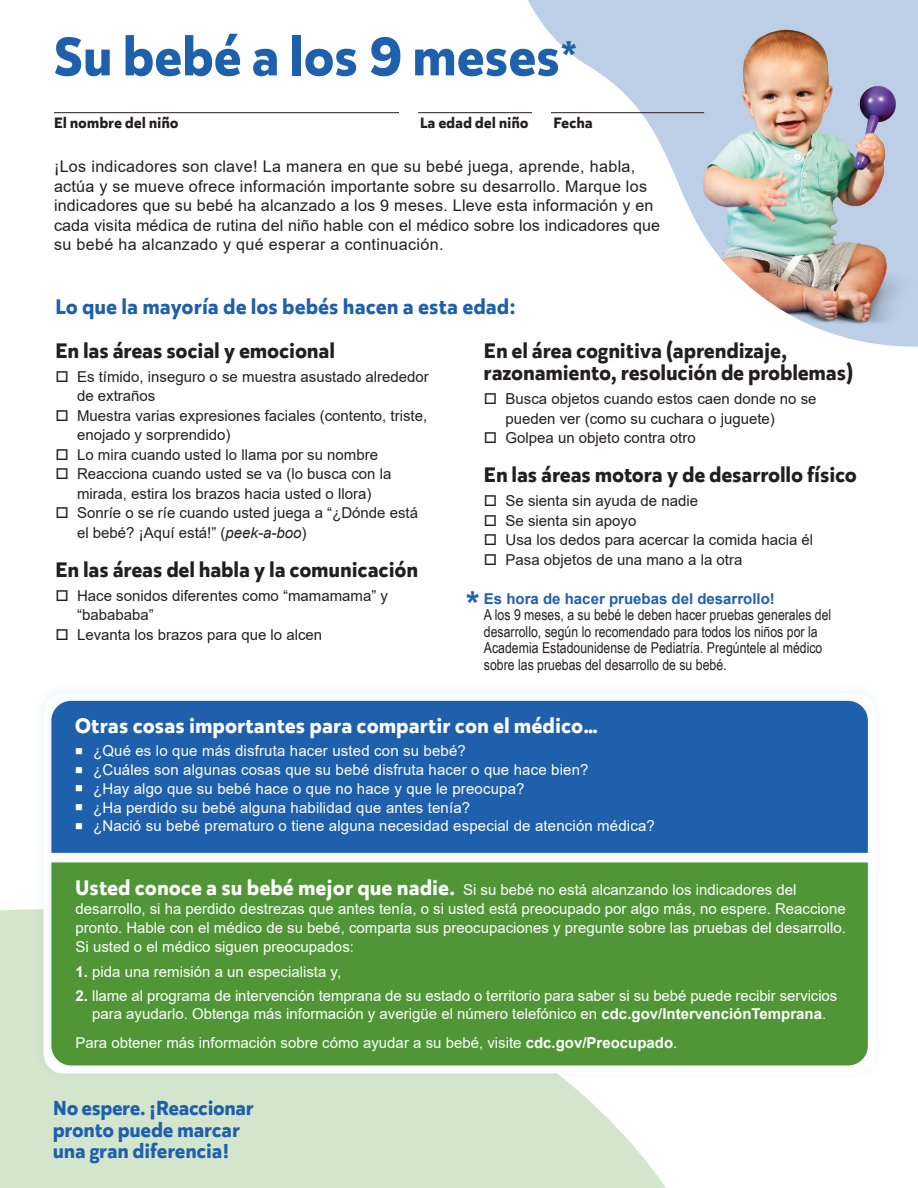
<style>
.page{position:relative;width:918px;height:1188px;background:#fff}
.page>*{position:absolute;margin:0;border:0;box-sizing:border-box;transform-origin:0 0}
.t1{font:700 54px "Karu";letter-spacing:.02em;color:#1f60ad}
.t2{font:700 34.5px "Arial";color:#1f60ad}
.t3{font:700 21px/22.5px "Karu";letter-spacing:.02em;color:#231f20}
.t4{font:700 21px "Karu";letter-spacing:.03em;color:#fff}
.t5{font:700 21px "Karu";letter-spacing:.03em;color:#1f60ad}
.t6{font:700 20.25px/21.6px "Karu";letter-spacing:.02em;color:#1f60ad}
.t7{font:16.2px/19.5px "Arial";letter-spacing:.015em;color:#231f20}
.t8{font:15px/18.8px "Arial";color:#fff}
.t9{font:15px/19.5px "Arial";color:#231f20}
.t10{font:15px/16.5px "Arial Narrow";color:#231f20}
.t11{font:700 15px "Arial";color:#1f60ad}
.t12{font:700 15px "Karu";letter-spacing:.03em;color:#231f20}
.s1{font-size:36px}
.s2{font-style:italic}
.s3{font-family:"Karu";font-weight:700;font-size:21px}
.s4{font-weight:700}
</style>
<div class="page">
<div style="left:0;top:909px;width:666px;height:279px;background:#d3e5cd"></div>
<div style="left:33px;top:683px;width:851px;height:399px;background:#1f60ad;opacity:.07"></div>
<div style="left:41px;top:690px;width:835px;height:171px;background:#1f60ad;opacity:.09"></div>
<div style="left:51px;top:701px;width:817px;height:151px;background:#1f60ad"></div>
<div style="left:41px;top:852px;width:835px;height:221px;background:#fafbfc"></div>
<div style="left:51px;top:862px;width:817px;height:203px;background:#509636"></div>
<img style="left:533px;top:0;width:385px;height:340px">
<hr style="left:54px;top:112px;width:650px;height:1px;background:#231f20">
<div style="left:399px;top:107px;width:19px;height:13px;background:#fff"></div>
<div style="left:532px;top:107px;width:19px;height:12px;background:#fff"></div>
<p class="t1" style="left:54px;top:19px;width:524px">Su bebé a los 9 meses<span class="s1">*</span></p>
<p class="t12" style="left:54px;top:112px;width:126px">El nombre del niño</p>
<p class="t12" style="left:420px;top:112px;width:110px">La edad del niño</p>
<p class="t12" style="left:554px;top:112px;width:41px">Fecha</p>
<p class="t7" style="left:54px;top:157px;width:608px">¡Los indicadores son clave! La manera en que su bebé juega, aprende, habla, actúa y se mueve ofrece información importante sobre su desarrollo. Marque los indicadores que su bebé ha alcanzado a los 9 meses. Lleve esta información y en cada visita médica de rutina del niño hable con el médico sobre los indicadores que su bebé ha alcanzado y qué esperar a continuación.</p>
<p class="t5" style="left:56px;top:292px;width:462px">Lo que la mayoría de los bebés hacen a esta edad:</p>
<p class="t3" style="left:56px;top:339px;width:281px">En las áreas social y emocional</p>
<p class="t9" style="left:77px;top:367px;width:353px;text-indent:-22px">□ Es tímido, inseguro o se muestra asustado alrededor de extraños</p>
<p class="t9" style="left:77px;top:406px;width:352px;text-indent:-22px">□ Muestra varias expresiones faciales (contento, triste, enojado y sorprendido)</p>
<p class="t9" style="left:56px;top:445px;width:324px">□ Lo mira cuando usted lo llama por su nombre</p>
<p class="t9" style="left:56px;top:464px;width:337px;text-align:center">□ Reacciona cuando usted se va (lo busca con la mirada, estira los brazos hacia usted o llora)</p>
<p class="t9" style="left:77px;top:503px;width:343px;text-indent:-22px">□ Sonríe o se ríe cuando usted juega a “¿Dónde está el bebé? ¡Aquí está!” (<span class="s2">peek-a-boo</span>)</p>
<p class="t3" style="left:56px;top:558px;width:364px">En las áreas del habla y la comunicación</p>
<p class="t9" style="left:77px;top:586px;width:312px;text-indent:-22px">□ Hace sonidos diferentes como “mamamama” y “babababa”</p>
<p class="t9" style="left:56px;top:625px;width:268px">□ Levanta los brazos para que lo alcen</p>
<p class="t3" style="left:484px;top:339px;width:371px">En el área cognitiva (aprendizaje, razonamiento, resolución de problemas)</p>
<p class="t9" style="left:506px;top:389px;width:313px;text-indent:-22px">□ Busca objetos cuando estos caen donde no se pueden ver (como su cuchara o juguete)</p>
<p class="t9" style="left:484px;top:428px;width:213px">□ Golpea un objeto contra otro</p>
<p class="t3" style="left:484px;top:464px;width:374px">En las áreas motora y de desarrollo físico</p>
<p class="t9" style="left:484px;top:491px;width:216px">□ Se sienta sin ayuda de nadie</p>
<p class="t9" style="left:484px;top:511px;width:154px">□ Se sienta sin apoyo</p>
<p class="t9" style="left:484px;top:530px;width:331px">□ Usa los dedos para acercar la comida hacia él</p>
<p class="t9" style="left:484px;top:550px;width:260px">□ Pasa objetos de una mano a la otra</p>
<p class="t11" style="left:484px;top:588px;width:292px">Es hora de hacer pruebas del desarrollo!</p>
<p class="t10" style="left:484px;top:606px;width:349px">A los 9 meses, a su bebé le deben hacer pruebas generales del desarrollo, según lo recomendado para todos los niños por la Academia Estadounidense de Pediatría. Pregúntele al médico sobre las pruebas del desarrollo de su bebé.</p>
<p class="t2" style="left:466px;top:580px;width:15px">*</p>
<p class="t4" style="left:75px;top:711px;width:525px">Otras cosas importantes para compartir con el médico…</p>
<p class="t8" style="left:75px;top:742px;width:392px">■ ¿Qué es lo que más disfruta hacer usted con su bebé?</p>
<p class="t8" style="left:75px;top:760px;width:515px">■ ¿Cuáles son algunas cosas que su bebé disfruta hacer o que hace bien?</p>
<p class="t8" style="left:75px;top:779px;width:451px">■ ¿Hay algo que su bebé hace o que no hace y que le preocupa?</p>
<p class="t8" style="left:75px;top:798px;width:397px">■ ¿Ha perdido su bebé alguna habilidad que antes tenía?</p>
<p class="t8" style="left:75px;top:817px;width:581px">■ ¿Nació su bebé prematuro o tiene alguna necesidad especial de atención médica?</p>
<p class="t8" style="left:76px;top:881px;width:772px"><span class="s3">Usted conoce a su bebé mejor que nadie.</span> Si su bebé no está alcanzando los indicadores del desarrollo, si ha perdido destrezas que antes tenía, o si usted está preocupado por algo más, no espere. Reaccione pronto. Hable con el médico de su bebé, comparta sus preocupaciones y pregunte sobre las pruebas del desarrollo.<br>Si usted o el médico siguen preocupados:</p>
<p class="t8" style="left:76px;top:962px;width:267px"><span class="s4">1.</span> pida una remisión a un especialista y,</p>
<p class="t8" style="left:76px;top:987px;width:763px;line-height:18px;text-align:center"><span class="s4">2.</span> llame al programa de intervención temprana de su estado o territorio para saber si su bebé puede recibir servicios para ayudarlo. Obtenga más información y averigüe el número telefónico en <span class="s4">cdc.gov/IntervenciónTemprana</span>.</p>
<p class="t8" style="left:76px;top:1033px;width:603px">Para obtener más información sobre cómo ayudar a su bebé, visite <span class="s4">cdc.gov/Preocupado</span>.</p>
<p class="t6" style="left:53px;top:1097px;width:202px">No espere. ¡Reaccionar pronto puede marcar una gran diferencia!</p>
</div>
